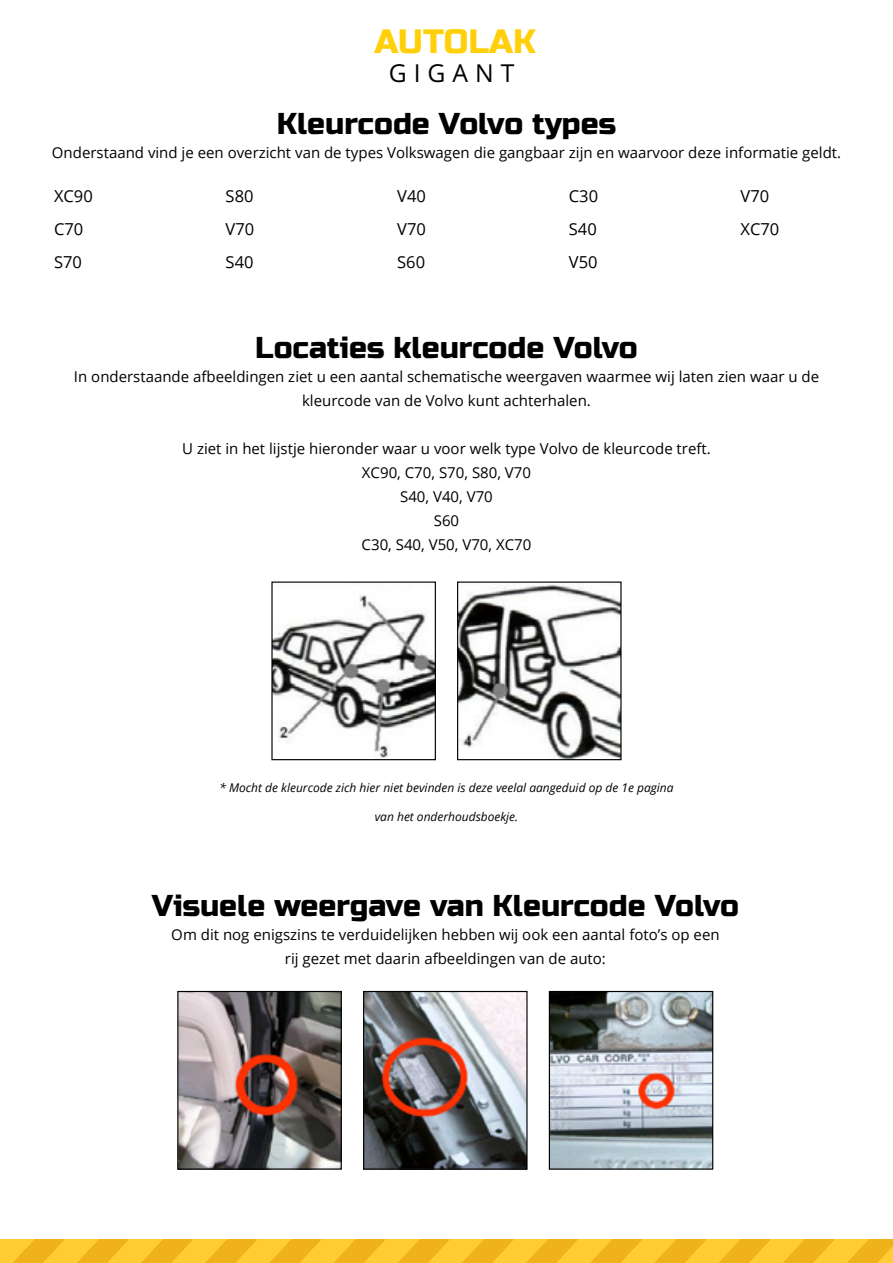
<style>
.page{position:relative;width:893px;height:1263px;background:#fff}
.page>*{position:absolute;margin:0;border:0;box-sizing:border-box;transform-origin:0 0}
.t1{font:33.75px "Russo One";color:#ffd00a}
.t2{font:30px "Russo One";color:#000}
.t3{font:24.75px "Open Sans";letter-spacing:.28em;color:#000}
.t4{font:16.5px/33px "Open Sans";color:#000;text-align:justify}
.t5{font:15px/24px "Open Sans";color:#000;text-align:center}
.t6{font:italic 12px "Open Sans";color:#000}
</style>
<div class="page">
<svg style="left:0;top:1239px;width:892px;height:24px;background:#f7bf27"></svg>
<img style="left:273px;top:595px;width:161px;height:163px">
<div style="left:271px;top:581px;width:165px;height:179px;border:1px solid #000"></div>
<img style="left:459px;top:584px;width:161px;height:174px">
<div style="left:457px;top:581px;width:165px;height:179px;border:1px solid #000"></div>
<img style="left:365px;top:993px;width:161px;height:175px">
<div style="left:363px;top:991px;width:165px;height:179px;border:1px solid #000"></div>
<img style="left:551px;top:993px;width:160px;height:175px">
<div style="left:549px;top:991px;width:164px;height:179px;border:1px solid #000"></div>
<img style="left:179px;top:993px;width:161px;height:175px">
<div style="left:177px;top:991px;width:165px;height:179px;border:1px solid #000"></div>
<h1 class="t1" style="left:374px;top:21px;width:163px">AUTOLAK</h1>
<h3 class="t3" style="left:389px;top:59px;width:127px">GIGANT</h3>
<h2 class="t2" style="left:277px;top:113px;width:341px">Kleurcode Volvo types</h2>
<p class="t5" style="left:52px;top:143px;width:791px">Onderstaand vind je een overzicht van de types Volkswagen die gangbaar zijn en waarvoor deze informatie geldt.</p>
<p class="t4" style="left:54px;top:181px;width:40px;text-align:left">XC90<br>C70<br>S70</p>
<p class="t4" style="left:226px;top:181px;width:30px">S80<br>V70<br>S40</p>
<p class="t4" style="left:397px;top:181px;width:30px">V40<br>V70<br>S60</p>
<p class="t4" style="left:569px;top:181px;width:31px">C30<br>S40<br>V50</p>
<p class="t4" style="left:740px;top:181px;width:40px">V70<br>XC70</p>
<h2 class="t2" style="left:255px;top:337px;width:384px">Locaties kleurcode Volvo</h2>
<p class="t5" style="left:74px;top:366px;width:747px">In onderstaande afbeeldingen ziet u een aantal schematische weergaven waarmee wij laten zien waar u de kleurcode van de Volvo kunt achterhalen.</p>
<p class="t5" style="left:182px;top:438px;width:530px">U ziet in het lijstje hieronder waar u voor welk type Volvo de kleurcode treft.<br>XC90, C70, S70, S80, V70<br>S40, V40, V70<br>S60<br>C30, S40, V50, V70, XC70</p>
<p class="t6" style="left:219px;top:783px;width:456px">* Mocht de kleurcode zich hier niet bevinden is deze veelal aangeduid op de 1e pagina</p>
<p class="t6" style="left:375px;top:812px;width:145px">van het onderhoudsboekje.</p>
<h2 class="t2" style="left:152px;top:894px;width:589px">Visuele weergave van Kleurcode Volvo</h2>
<p class="t5" style="left:171px;top:924px;width:550px">Om dit nog enigszins te verduidelijken hebben wij ook een aantal foto’s op een rij gezet met daarin afbeeldingen van de auto:</p>
</div>
